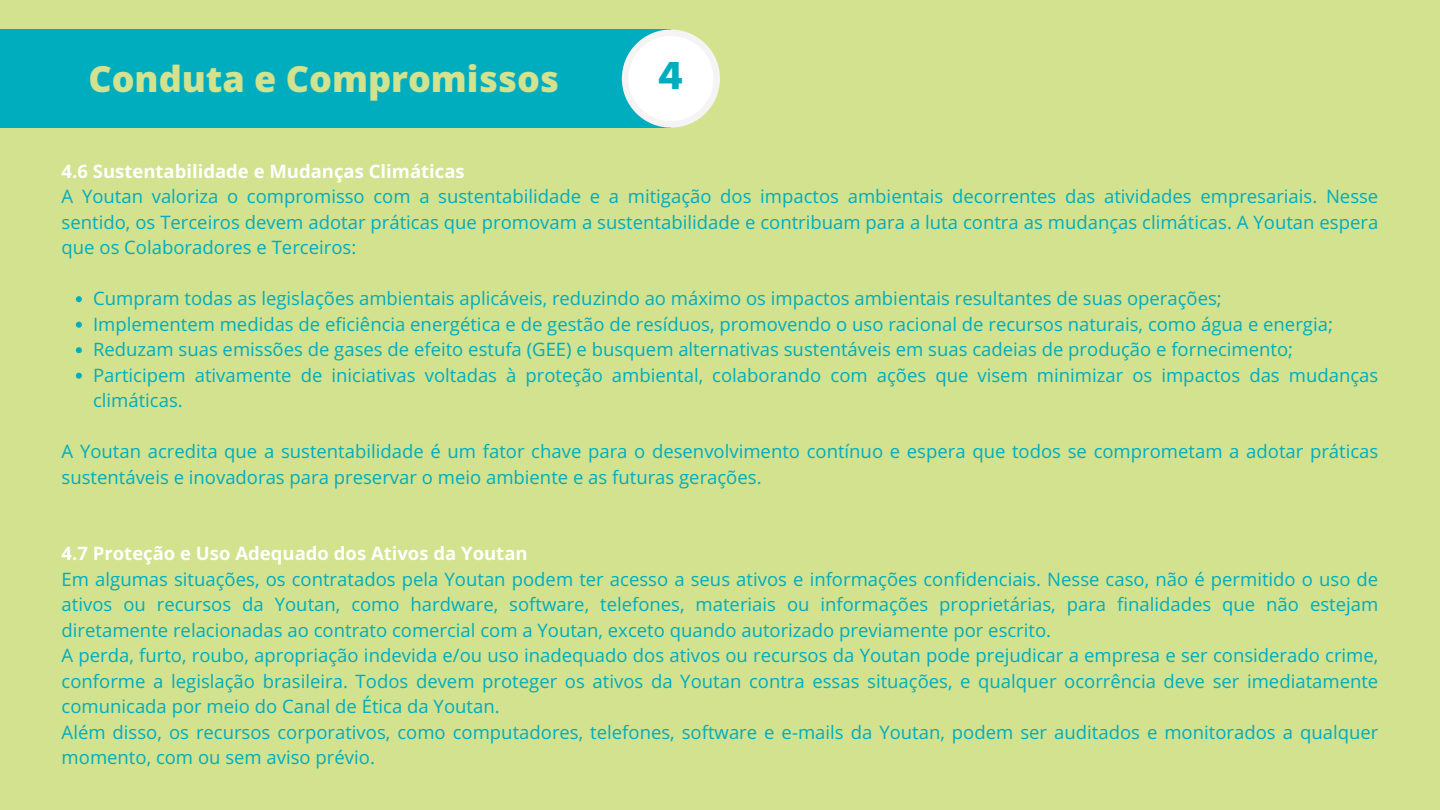
<style>
.page{position:relative;width:1440px;height:810px;background:#d2e28e}
.page>*{position:absolute;margin:0;border:0;box-sizing:border-box;transform-origin:0 0}
.t1{font:800 36px "Open Sans Hebrew";color:#d2e28e}
.t2{font:700 36px "Futura LT Pro";color:#00adbe}
.t3{font:18.5px/25.5px "Open Sans Hebrew";color:#00adbe;text-align:justify}
.t4{font:700 18.5px "Open Sans Hebrew";color:#fff}
</style>
<div class="page">
<svg style="left:76px;top:296px;width:6px;height:6px"></svg>
<svg style="left:76px;top:322px;width:6px;height:6px"></svg>
<svg style="left:76px;top:347px;width:6px;height:6px"></svg>
<svg style="left:76px;top:373px;width:6px;height:6px"></svg>
<div style="left:0;top:30px;width:670px;height:98px;background:#00adbe"></div>
<div style="left:622px;top:30px;width:98px;height:98px;background:#f5f3f3;border-radius:50%"></div>
<div style="left:628px;top:36px;width:86px;height:85px;background:#fff;border-radius:50%"></div>
<p class="t1" style="left:88px;top:53px;width:472px">Conduta e Compromissos</p>
<p class="t2" style="left:659px;top:60px;width:26px">4</p>
<h1 class="t4" style="left:62px;top:158px;width:405px">4.6 Sustentabilidade e Mudanças Climáticas</h1>
<p class="t3" style="left:62px;top:183px;width:1318px">A Youtan valoriza o compromisso com a sustentabilidade e a mitigação dos impactos ambientais decorrentes das atividades empresariais. Nesse sentido, os Terceiros devem adotar práticas que promovam a sustentabilidade e contribuam para a luta contra as mudanças climáticas. A Youtan espera que os Colaboradores e Terceiros:</p>
<p class="t3" style="left:93px;top:285px;width:1130px">Cumpram todas as legislações ambientais aplicáveis, reduzindo ao máximo os impactos ambientais resultantes de suas operações;</p>
<p class="t3" style="left:93px;top:311px;width:1241px">Implementem medidas de eficiência energética e de gestão de resíduos, promovendo o uso racional de recursos naturais, como água e energia;</p>
<p class="t3" style="left:93px;top:336px;width:1202px">Reduzam suas emissões de gases de efeito estufa (GEE) e busquem alternativas sustentáveis em suas cadeias de produção e fornecimento;</p>
<p class="t3" style="left:93px;top:362px;width:1287px">Participem ativamente de iniciativas voltadas à proteção ambiental, colaborando com ações que visem minimizar os impactos das mudanças climáticas.</p>
<p class="t3" style="left:62px;top:438px;width:1318px">A Youtan acredita que a sustentabilidade é um fator chave para o desenvolvimento contínuo e espera que todos se comprometam a adotar práticas sustentáveis e inovadoras para preservar o meio ambiente e as futuras gerações.</p>
<p class="t4" style="left:62px;top:540px;width:468px">4.7 Proteção e Uso Adequado dos Ativos da Youtan</p>
<p class="t3" style="left:62px;top:566px;width:1318px">Em algumas situações, os contratados pela Youtan podem ter acesso a seus ativos e informações confidenciais. Nesse caso, não é permitido o uso de ativos ou recursos da Youtan, como hardware, software, telefones, materiais ou informações proprietárias, para finalidades que não estejam diretamente relacionadas ao contrato comercial com a Youtan, exceto quando autorizado previamente por escrito.</p>
<p class="t3" style="left:62px;top:642px;width:1318px">A perda, furto, roubo, apropriação indevida e/ou uso inadequado dos ativos ou recursos da Youtan pode prejudicar a empresa e ser considerado crime, conforme a legislação brasileira. Todos devem proteger os ativos da Youtan contra essas situações, e qualquer ocorrência deve ser imediatamente comunicada por meio do Canal de Ética da Youtan.</p>
<p class="t3" style="left:62px;top:719px;width:1318px">Além disso, os recursos corporativos, como computadores, telefones, software e e-mails da Youtan, podem ser auditados e monitorados a qualquer momento, com ou sem aviso prévio.</p>
</div>
